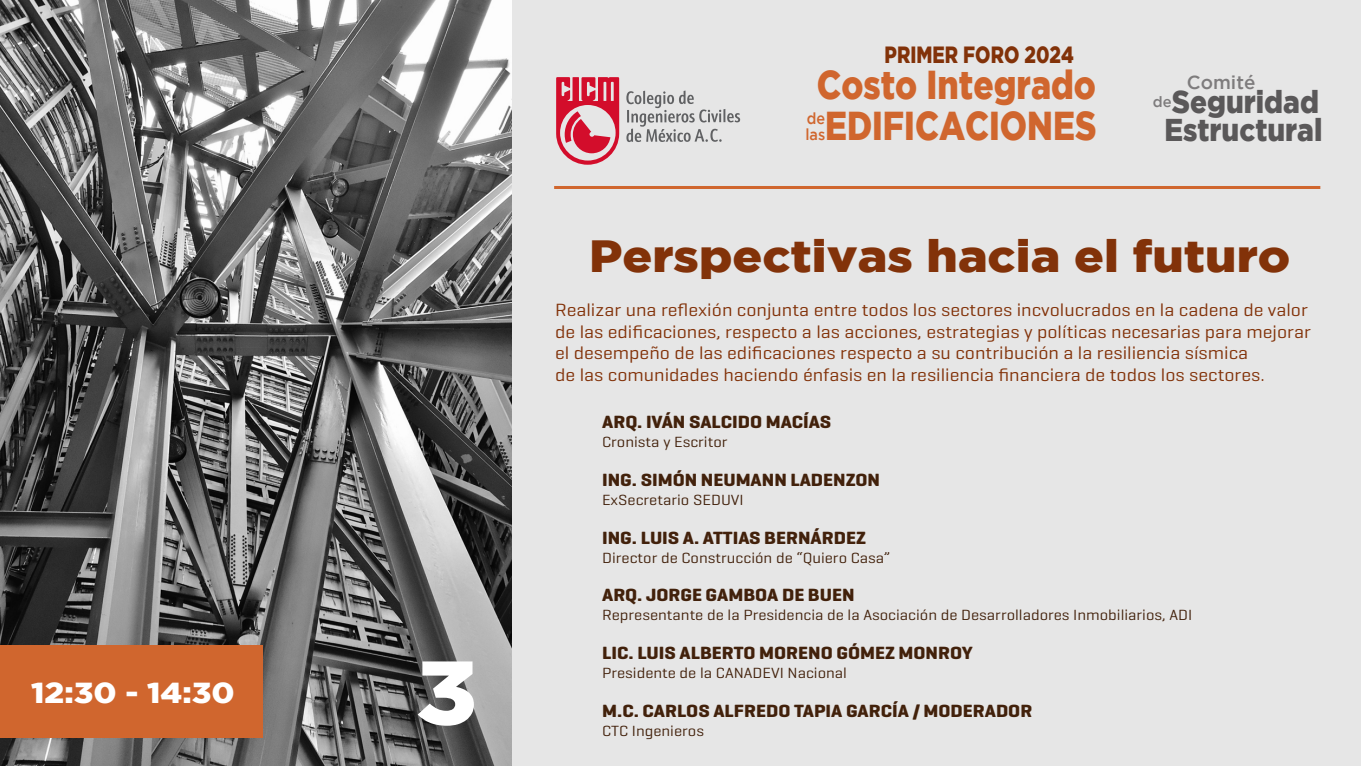
<style>
.page{position:relative;width:1361px;height:766px;background:#fff}
.page>*{position:absolute;margin:0;border:0;box-sizing:border-box;transform-origin:0 0}
.t1{font:900 90px "Gotham";color:#fff;scale:1.1 1}
.t2{font:900 45px "Gotham";color:#823209;scale:1.1 1}
.t3{font:900 40.2px/41.2px "Gotham";color:#d0662e;scale:.84 1}
.t4{font:900 31.5px/28.3px "Gotham";color:#5a5859;scale:.89 1}
.t5{font:900 28.95px "Gotham";color:#fff;scale:1.1 1}
.t6{font:900 23.4px "Gotham";color:#823209;scale:.79 1}
.t7{font:500 18.75px "Gotham";color:#7e7c7d}
.t8{font:18px/21.6px "Geogrotesque";color:#823209;scale:1.1 1}
.t9{font:700 18px "Geogrotesque";color:#42210b;scale:1.1 1}
.t10{font:500 15.9px/15.9px "Gotham";color:#d0662e;scale:.91 1}
.t11{font:15px "Geogrotesque";color:#42210b;scale:1.1 1}
.t12{font:500 14.85px "Gotham";color:#7e7c7d}
</style>
<div class="page">
<div style="left:0;top:0;width:1361px;height:765px;background:#e6e6e6"></div>
<img style="left:0;top:0;width:511px;height:765px">
<svg style="left:626px;top:90px;width:114px;height:52px"></svg>
<svg style="left:556px;top:77px;width:63px;height:88px"></svg>
<hr style="left:554px;top:186px;width:766px;height:3px;background:#d0662e">
<div style="left:0;top:645px;width:262px;height:92px;background:#d0662e"></div>
<h3 class="t5" style="left:31px;top:676px;width:187px">12:30 - 14:30</h3>
<h1 class="t1" style="left:416px;top:640px;width:57px">3</h1>
<p class="t6" style="left:884px;top:41px;width:241px">PRIMER FORO 2024</p>
<h3 class="t3" style="left:817px;top:63px;width:334px">Costo Integrado<br>EDIFICACIONES</h3>
<p class="t10" style="left:805px;top:110px;width:23px">de las</p>
<p class="t7" style="left:1187px;top:72px;width:70px">Comité</p>
<h3 class="t4" style="left:1164px;top:87px;width:179px">Seguridad<br>Estructural</h3>
<p class="t12" style="left:1152px;top:93px;width:20px">de</p>
<h2 class="t2" style="left:589px;top:230px;width:639px">Perspectivas hacia el futuro</h2>
<p class="t8" style="left:555px;top:298px;width:688px">Realizar una reflexión conjunta entre todos los sectores incvolucrados en la cadena de valor de las edificaciones, respecto a las acciones, estrategias y políticas necesarias para mejorar el desempeño de las edificaciones respecto a su contribución a la resiliencia sísmica<br>de las comunidades haciendo énfasis en la resiliencia financiera de todos los sectores.</p>
<p class="t9" style="left:602px;top:411px;width:210px">ARQ. IVÁN SALCIDO MACÍAS</p>
<p class="t11" style="left:602px;top:433px;width:115px">Cronista y Escritor</p>
<p class="t9" style="left:602px;top:468px;width:254px">ING. SIMÓN NEUMANN LADENZON</p>
<p class="t11" style="left:602px;top:490px;width:130px">ExSecretario SEDUVI</p>
<p class="t9" style="left:602px;top:526px;width:241px">ING. LUIS A. ATTIAS BERNÁRDEZ</p>
<p class="t11" style="left:602px;top:548px;width:264px">Director de Construcción de “Quiero Casa”</p>
<p class="t9" style="left:602px;top:583px;width:231px">ARQ. JORGE GAMBOA DE BUEN</p>
<p class="t11" style="left:602px;top:605px;width:538px">Representante de la Presidencia de la Asociación de Desarrolladores Inmobiliarios, ADI</p>
<p class="t9" style="left:602px;top:641px;width:338px">LIC. LUIS ALBERTO MORENO GÓMEZ MONROY</p>
<p class="t11" style="left:602px;top:663px;width:224px">Presidente de la CANADEVI Nacional</p>
<p class="t9" style="left:602px;top:699px;width:393px">M.C. CARLOS ALFREDO TAPIA GARCÍA / MODERADOR</p>
<p class="t11" style="left:602px;top:721px;width:94px">CTC Ingenieros</p>
</div>
